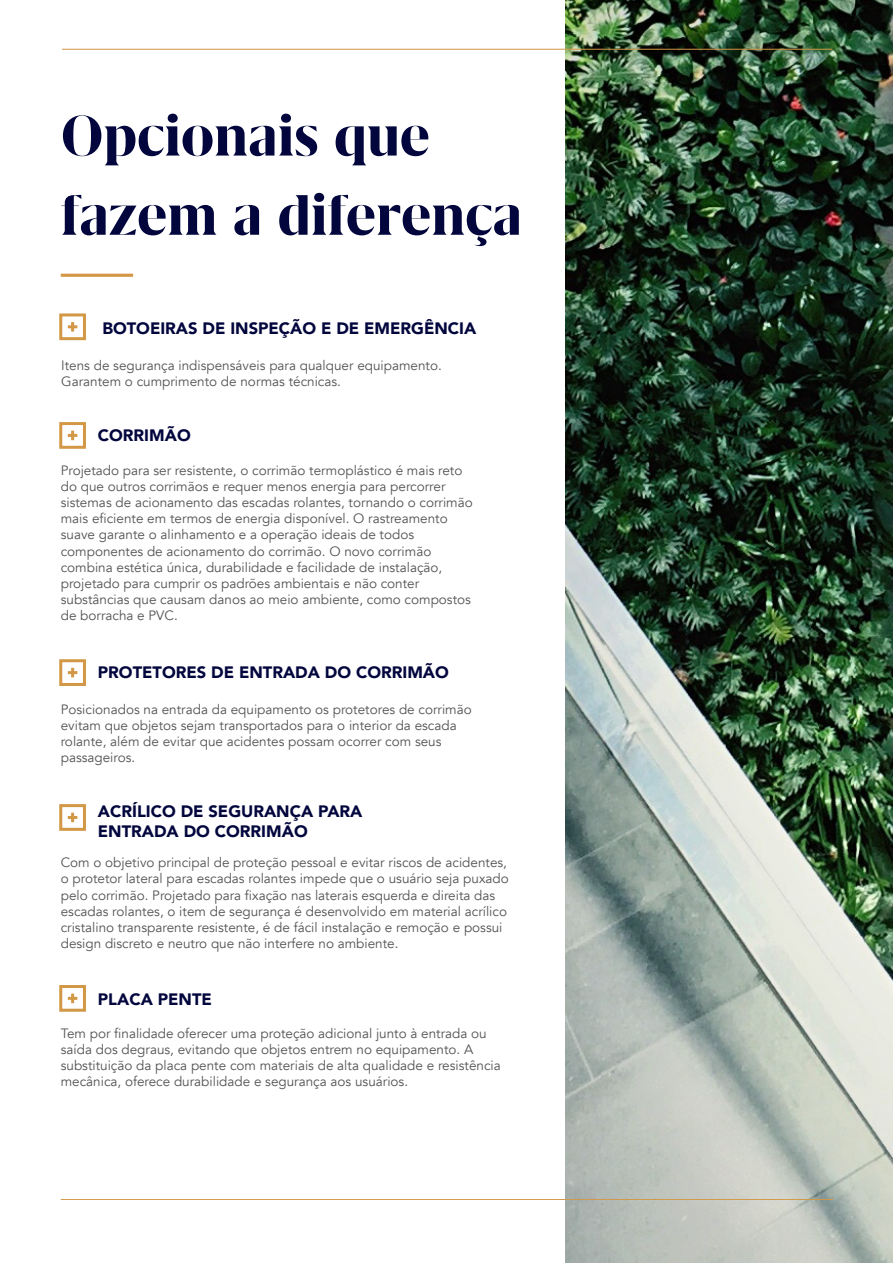
<style>
.page{position:relative;width:893px;height:1263px;background:#fff}
.page>*{position:absolute;margin:0;border:0;box-sizing:border-box;transform-origin:0 0}
.t1{font:700 66px/79.2px "Grifo L";color:#02063d}
.t2{font:900 16.5px/19.8px "Avenir";color:#02063d}
.t3{font:13.5px/16.2px "Avenir";color:#525352}
</style>
<div class="page">
<img style="left:566px;top:0;width:327px;height:1263px">
<hr style="left:62px;top:49px;width:770px;height:1px;background:#d39846">
<hr style="left:61px;top:1199px;width:771px;height:1px;background:#d39846">
<hr style="left:61px;top:274px;width:72px;height:3px;background:#d39846">
<svg style="left:68px;top:322px;width:9px;height:10px"></svg>
<div style="left:59px;top:313px;width:27px;height:27px;border:3px solid #d39846"></div>
<svg style="left:68px;top:993px;width:9px;height:10px"></svg>
<div style="left:59px;top:985px;width:27px;height:27px;border:3px solid #d39846"></div>
<svg style="left:68px;top:431px;width:9px;height:9px"></svg>
<div style="left:59px;top:422px;width:27px;height:27px;border:3px solid #d39846"></div>
<svg style="left:68px;top:668px;width:9px;height:9px"></svg>
<div style="left:59px;top:659px;width:27px;height:27px;border:3px solid #d39846"></div>
<svg style="left:68px;top:813px;width:9px;height:9px"></svg>
<div style="left:59px;top:804px;width:27px;height:27px;border:3px solid #d39846"></div>
<h1 class="t1" style="left:61px;top:96px;width:463px">Opcionais que fazem a diferença</h1>
<p class="t2" style="left:102px;top:317px;width:375px">BOTOEIRAS DE INSPEÇÃO E DE EMERGÊNCIA</p>
<p class="t3" style="left:61px;top:357px;width:382px">Itens de segurança indispensáveis para qualquer equipamento.<br>Garantem o cumprimento de normas técnicas.</p>
<p class="t2" style="left:98px;top:425px;width:94px">CORRIMÃO</p>
<p class="t3" style="left:61px;top:462px;width:414px">Projetado para ser resistente, o corrimão termoplástico é mais reto do que outros corrimãos e requer menos energia para percorrer sistemas de acionamento das escadas rolantes, tornando o corrimão mais eficiente em termos de energia disponível. O rastreamento suave garante o alinhamento e a operação ideais de todos componentes de acionamento do corrimão. O novo corrimão combina estética única, durabilidade e facilidade de instalação, projetado para cumprir os padrões ambientais e não conter substâncias que causam danos ao meio ambiente, como compostos de borracha e PVC.</p>
<p class="t2" style="left:98px;top:662px;width:352px">PROTETORES DE ENTRADA DO CORRIMÃO</p>
<p class="t3" style="left:61px;top:701px;width:413px">Posicionados na entrada da equipamento os protetores de corrimão evitam que objetos sejam transportados para o interior da escada rolante, além de evitar que acidentes possam ocorrer com seus passageiros.</p>
<p class="t2" style="left:98px;top:801px;width:266px">ACRÍLICO DE SEGURANÇA PARA<br>ENTRADA DO CORRIMÃO</p>
<p class="t3" style="left:61px;top:855px;width:449px">Com o objetivo principal de proteção pessoal e evitar riscos de acidentes, o protetor lateral para escadas rolantes impede que o usuário seja puxado pelo corrimão. Projetado para fixação nas laterais esquerda e direita das escadas rolantes, o item de segurança é desenvolvido em material acrílico cristalino transparente resistente, é de fácil instalação e remoção e possui design discreto e neutro que não interfere no ambiente.</p>
<p class="t2" style="left:98px;top:989px;width:115px">PLACA PENTE</p>
<p class="t3" style="left:61px;top:1025px;width:441px">Tem por finalidade oferecer uma proteção adicional junto à entrada ou saída dos degraus, evitando que objetos entrem no equipamento. A substituição da placa pente com materiais de alta qualidade e resistência mecânica, oferece durabilidade e segurança aos usuários.</p>
</div>
